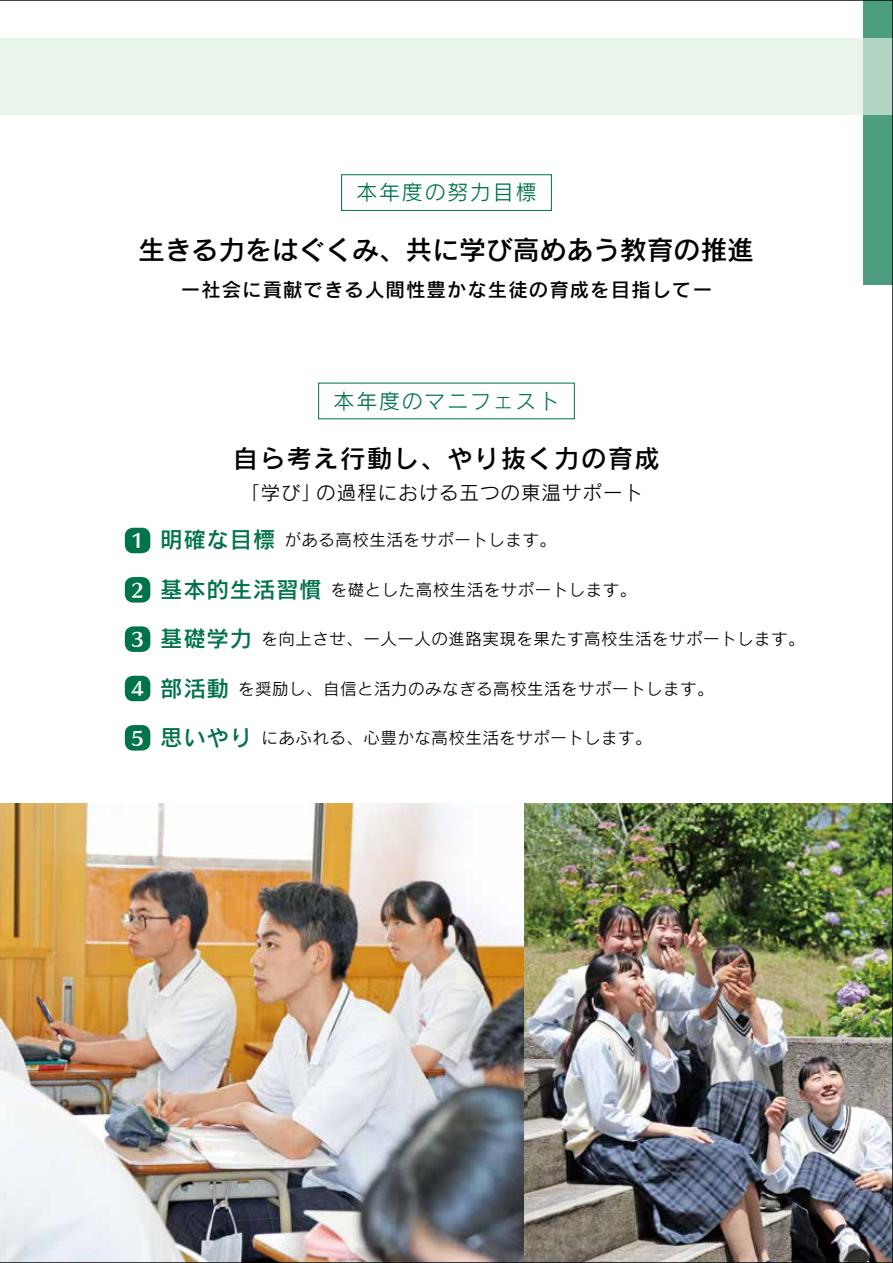
<style>
.page{position:relative;width:893px;height:1263px;background:#fff}
.page>*{position:absolute;margin:0;border:0;box-sizing:border-box;transform-origin:0 0}
.t1{font:27px "Rodin Pro DB";letter-spacing:-.01em;color:#000}
.t2{font:25.5px "Rodin Pro DB";letter-spacing:.05em;color:#000}
.t3{font:21px "Rodin Pro M";letter-spacing:.085em;color:#007349}
.t4{font:19.5px "Rodin Pro DB";letter-spacing:.05em;color:#000}
.t5{font:19.5px "Rodin Pro M";letter-spacing:.05em;color:#000}
.t6{font:18px "Skip Pro B";color:#fff}
.t7{font:16.5px "Rodin Pro M";letter-spacing:.03em;color:#000}
.s1{font-family:"Rodin Pro DB";font-size:22.5px;color:#007349}
</style>
<div class="page">
<img style="left:0;top:0;width:893px;height:1263px">
<p class="t3" style="left:357px;top:179px;width:181px">本年度の努力目標</p>
<h1 class="t1" style="left:138px;top:232px;width:618px">生きる力をはぐくみ、共に学び高めあう教育の推進</h1>
<p class="t4" style="left:181px;top:277px;width:533px">ー社会に貢献できる人間性豊かな生徒の育成を目指してー</p>
<p class="t6" style="left:131px;top:526px;width:14px">1</p>
<p class="t6" style="left:131px;top:576px;width:14px">2</p>
<p class="t6" style="left:131px;top:625px;width:14px">3</p>
<p class="t6" style="left:131px;top:674px;width:14px">4</p>
<p class="t6" style="left:131px;top:724px;width:14px">5</p>
<p class="t3" style="left:334px;top:387px;width:227px">本年度のマニフェスト</p>
<h2 class="t2" style="left:233px;top:441px;width:429px">自ら考え行動し、やり抜く力の育成</h2>
<p class="t5" style="left:240px;top:479px;width:404px">「学び」の過程における五つの東温サポート</p>
<p class="t7" style="left:160px;top:529px;width:397px"><span class="s1">明確な目標</span>がある高校生活をサポートします。</p>
<p class="t7" style="left:160px;top:579px;width:478px"><span class="s1">基本的生活習慣</span>を礎とした高校生活をサポートします。</p>
<p class="t7" style="left:160px;top:628px;width:646px"><span class="s1">基礎学力</span>を向上させ、一人一人の進路実現を果たす高校生活をサポートします。</p>
<p class="t7" style="left:160px;top:678px;width:555px"><span class="s1">部活動</span>を奨励し、自信と活力のみなぎる高校生活をサポートします。</p>
<p class="t7" style="left:160px;top:727px;width:493px"><span class="s1">思いやり</span>にあふれる、心豊かな高校生活をサポートします。</p>
</div>
